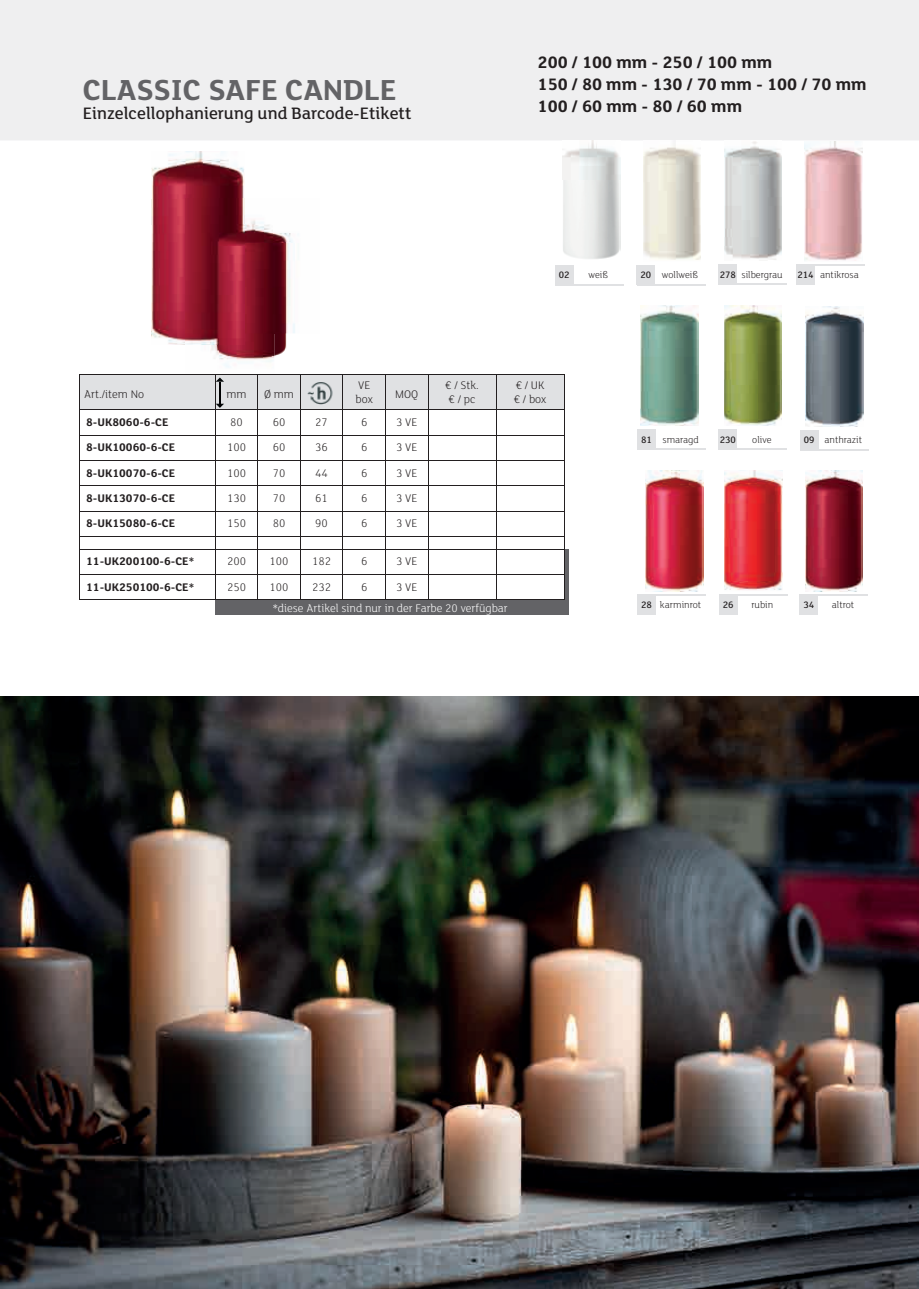
<style>
.page{position:relative;width:919px;height:1289px;background:#fff}
.page>*{position:absolute;margin:0;border:0;box-sizing:border-box;transform-origin:0 0}
.t1{font:700 31.5px "FS Lola";color:#636366}
.t2{font:700 18px/21.6px "FS Lola";color:#231f20}
.t3{font:500 18px "FS Lola";color:#231f20}
.t4{font:300 12px/14.4px "FS Lola";color:#231f20}
.t5{font:700 12px "FS Lola";color:#231f20}
.t6{font:300 12px "FS Lola";color:#fff}
.t7{font:300 10.2px "FS Lola";color:#231f20}
.t8{font:500 10.2px "FS Lola";color:#231f20}
.s1{font-weight:500}
</style>
<div class="page">
<div style="left:0;top:0;width:918px;height:140px;background:#efeff0"></div>
<img style="left:562px;top:141px;width:58px;height:118px">
<img style="left:643px;top:141px;width:57px;height:119px">
<div style="left:555px;top:265px;width:18px;height:19px;background:#e0e1e3"></div>
<img style="left:805px;top:471px;width:57px;height:120px">
<img style="left:724px;top:471px;width:58px;height:119px">
<div style="left:799px;top:595px;width:18px;height:19px;background:#e0e1e3"></div>
<div style="left:719px;top:595px;width:18px;height:19px;background:#e0e1e3"></div>
<hr style="left:799px;top:594px;width:69px;height:1px;background:#e0e1e3">
<hr style="left:719px;top:594px;width:68px;height:1px;background:#e0e1e3">
<img style="left:646px;top:471px;width:57px;height:120px">
<div style="left:637px;top:595px;width:18px;height:19px;background:#e0e1e3"></div>
<hr style="left:637px;top:594px;width:69px;height:1px;background:#e0e1e3">
<div style="left:636px;top:265px;width:18px;height:19px;background:#e0e1e3"></div>
<hr style="left:637px;top:284px;width:68px;height:1px;background:#e0e1e3">
<hr style="left:555px;top:284px;width:68px;height:1px;background:#e0e1e3">
<img style="left:640px;top:305px;width:58px;height:121px">
<img style="left:724px;top:141px;width:57px;height:119px">
<img style="left:724px;top:305px;width:57px;height:121px">
<img style="left:805px;top:306px;width:58px;height:120px">
<div style="left:637px;top:430px;width:18px;height:19px;background:#e0e1e3"></div>
<div style="left:718px;top:265px;width:18px;height:19px;background:#e0e1e3"></div>
<div style="left:718px;top:430px;width:18px;height:19px;background:#e0e1e3"></div>
<div style="left:799px;top:430px;width:19px;height:20px;background:#e0e1e3"></div>
<hr style="left:637px;top:448px;width:68px;height:2px;background:#e0e1e3">
<hr style="left:718px;top:283px;width:69px;height:2px;background:#e0e1e3">
<hr style="left:718px;top:448px;width:69px;height:2px;background:#e0e1e3">
<hr style="left:799px;top:449px;width:69px;height:1px;background:#e0e1e3">
<img style="left:152px;top:151px;width:92px;height:193px">
<img style="left:244px;top:198px;width:51px;height:135px">
<img style="left:185px;top:333px;width:102px;height:35px">
<div style="left:216px;top:600px;width:348px;height:14px;background:#636366"></div>
<div style="left:564px;top:549px;width:5px;height:65px;background:#636366"></div>
<hr style="left:79px;top:599px;width:136px;height:1px;background:#231f20">
<hr style="left:215px;top:599px;width:43px;height:1px;background:#231f20">
<hr style="left:258px;top:599px;width:42px;height:1px;background:#231f20">
<hr style="left:300px;top:599px;width:43px;height:1px;background:#231f20">
<hr style="left:343px;top:599px;width:42px;height:1px;background:#231f20">
<hr style="left:385px;top:599px;width:43px;height:1px;background:#231f20">
<hr style="left:428px;top:599px;width:68px;height:1px;background:#231f20">
<hr style="left:496px;top:599px;width:68px;height:1px;background:#231f20">
<svg style="left:79px;top:374px;width:486px;height:225px"></svg>
<img style="left:0;top:696px;width:918px;height:592px">
<img style="left:804px;top:141px;width:58px;height:120px">
<div style="left:796px;top:265px;width:18px;height:20px;background:#e0e1e3"></div>
<hr style="left:796px;top:264px;width:68px;height:1px;background:#e0e1e3">
<img style="left:306px;top:381px;width:31px;height:23px">
<h1 class="t1" style="left:83px;top:68px;width:315px">CLASSIC SAFE CANDLE</h1>
<h2 class="t3" style="left:83px;top:102px;width:330px">Einzelcellophanierung und Barcode-Etikett</h2>
<h2 class="t2" style="left:537px;top:51px;width:330px">200 / 100 mm - 250 / 100 mm<br>150 / 80 mm - 130 / 70 mm - 100 / 70 mm<br>100 / 60 mm - 80 / 60 mm</h2>
<p class="t8" style="left:559px;top:268px;width:12px">02</p>
<p class="t7" style="left:588px;top:268px;width:21px">weiß</p>
<p class="t7" style="left:640px;top:268px;width:59px"><span class="s1">20</span> wollweiß</p>
<p class="t7" style="left:741px;top:268px;width:43px">silbergrau</p>
<p class="t8" style="left:720px;top:268px;width:18px">278</p>
<p class="t7" style="left:797px;top:268px;width:63px"><span class="s1">214</span> antikrosa</p>
<p class="t4" style="left:84px;top:386px;width:61px">Art./item No</p>
<p class="t4" style="left:226px;top:386px;width:22px">mm</p>
<p class="t4" style="left:264px;top:386px;width:31px">Ø mm</p>
<p class="t4" style="left:355px;top:377px;width:19px">VE box</p>
<p class="t4" style="left:395px;top:386px;width:24px">MOQ</p>
<p class="t4" style="left:445px;top:377px;width:35px">€ / Stk. € / pc</p>
<p class="t4" style="left:514px;top:377px;width:34px">€ / UK € / box</p>
<p class="t5" style="left:86px;top:414px;width:84px">8-UK8060-6-CE</p>
<p class="t4" style="left:230px;top:414px;width:14px">80</p>
<p class="t4" style="left:273px;top:414px;width:14px">60</p>
<p class="t4" style="left:315px;top:414px;width:14px">27</p>
<p class="t4" style="left:361px;top:414px;width:8px">6</p>
<p class="t4" style="left:396px;top:414px;width:23px">3 VE</p>
<p class="t5" style="left:86px;top:439px;width:90px">8-UK10060-6-CE</p>
<p class="t4" style="left:227px;top:440px;width:21px">100</p>
<p class="t4" style="left:273px;top:440px;width:14px">60</p>
<p class="t4" style="left:315px;top:440px;width:14px">36</p>
<p class="t4" style="left:361px;top:440px;width:8px">6</p>
<p class="t4" style="left:396px;top:440px;width:23px">3 VE</p>
<p class="t5" style="left:86px;top:464px;width:90px">8-UK10070-6-CE</p>
<p class="t4" style="left:227px;top:465px;width:21px">100</p>
<p class="t4" style="left:273px;top:465px;width:14px">70</p>
<p class="t4" style="left:315px;top:465px;width:14px">44</p>
<p class="t4" style="left:361px;top:465px;width:8px">6</p>
<p class="t4" style="left:396px;top:465px;width:23px">3 VE</p>
<p class="t5" style="left:86px;top:489px;width:90px">8-UK13070-6-CE</p>
<p class="t4" style="left:227px;top:490px;width:21px">130</p>
<p class="t4" style="left:273px;top:490px;width:14px">70</p>
<p class="t4" style="left:315px;top:490px;width:14px">61</p>
<p class="t4" style="left:361px;top:490px;width:8px">6</p>
<p class="t4" style="left:396px;top:490px;width:23px">3 VE</p>
<p class="t5" style="left:86px;top:515px;width:90px">8-UK15080-6-CE</p>
<p class="t4" style="left:227px;top:515px;width:21px">150</p>
<p class="t4" style="left:273px;top:515px;width:14px">80</p>
<p class="t4" style="left:315px;top:515px;width:14px">90</p>
<p class="t4" style="left:361px;top:515px;width:8px">6</p>
<p class="t4" style="left:396px;top:515px;width:23px">3 VE</p>
<p class="t5" style="left:86px;top:553px;width:109px">11-UK200100-6-CE*</p>
<p class="t4" style="left:227px;top:553px;width:21px">200</p>
<p class="t4" style="left:269px;top:553px;width:21px">100</p>
<p class="t4" style="left:312px;top:553px;width:21px">182</p>
<p class="t4" style="left:361px;top:553px;width:8px">6</p>
<p class="t4" style="left:396px;top:553px;width:23px">3 VE</p>
<p class="t5" style="left:86px;top:578px;width:109px">11-UK250100-6-CE*</p>
<p class="t4" style="left:227px;top:579px;width:21px">250</p>
<p class="t4" style="left:269px;top:579px;width:21px">100</p>
<p class="t4" style="left:312px;top:579px;width:21px">232</p>
<p class="t4" style="left:361px;top:579px;width:8px">6</p>
<p class="t4" style="left:396px;top:579px;width:23px">3 VE</p>
<p class="t6" style="left:273px;top:600px;width:237px">*diese Artikel sind nur in der Farbe 20 verfügbar</p>
<p class="t8" style="left:641px;top:433px;width:12px">81</p>
<p class="t7" style="left:662px;top:433px;width:38px">smaragd</p>
<p class="t8" style="left:719px;top:433px;width:18px">230</p>
<p class="t8" style="left:803px;top:433px;width:12px">09</p>
<p class="t7" style="left:752px;top:433px;width:21px">olive</p>
<p class="t7" style="left:824px;top:433px;width:39px">anthrazit</p>
<p class="t7" style="left:641px;top:598px;width:62px"><span class="s1">28</span> karminrot</p>
<p class="t8" style="left:722px;top:598px;width:12px">26</p>
<p class="t7" style="left:751px;top:598px;width:23px">rubin</p>
<p class="t8" style="left:803px;top:598px;width:12px">34</p>
<p class="t7" style="left:831px;top:598px;width:24px">altrot</p>
</div>
